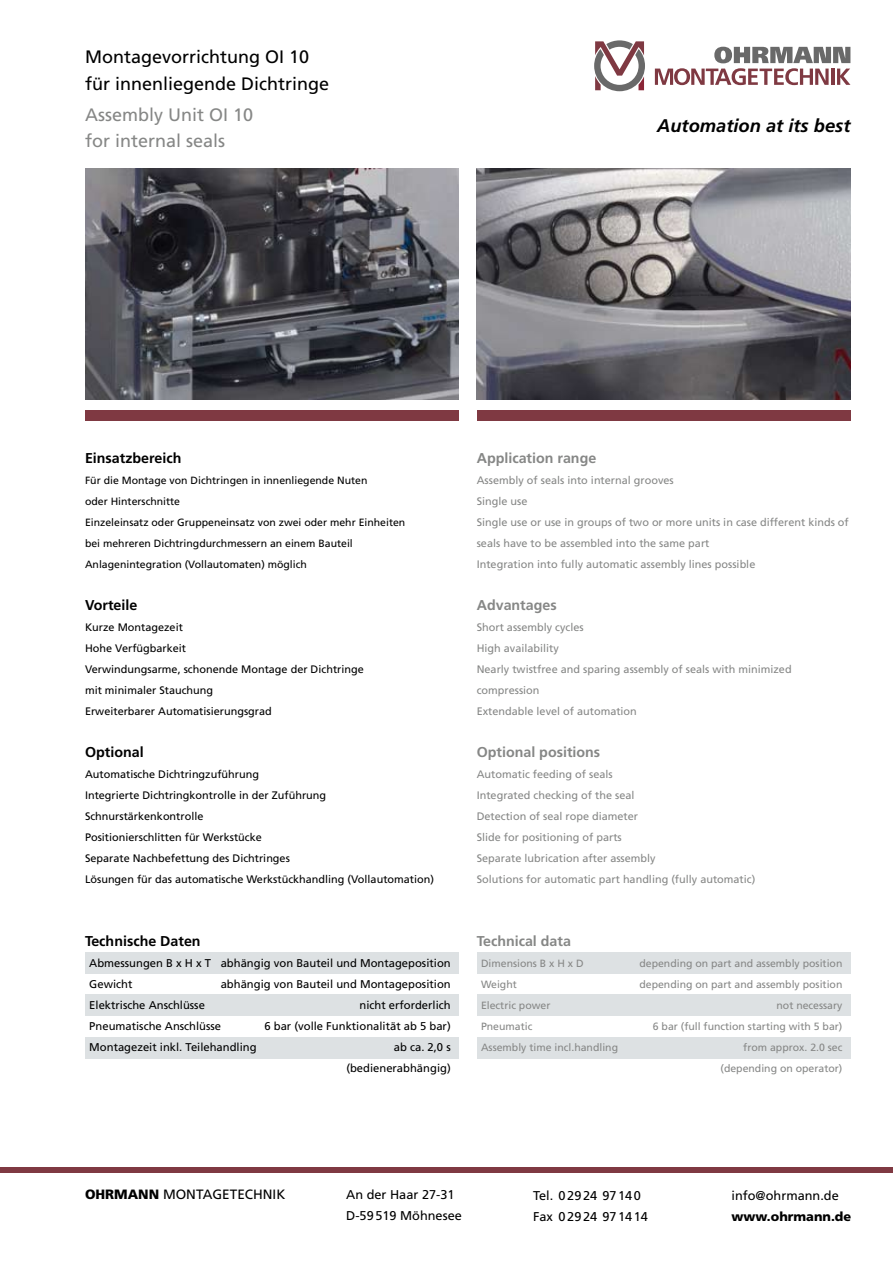
<style>
.page{position:relative;width:893px;height:1263px;background:#fff}
.page>*{position:absolute;margin:0;border:0;box-sizing:border-box;transform-origin:0 0}
.t1{font:italic 700 18.3px "Frutiger";color:#000}
.t2{font:18px/26.2px "Frutiger";color:#000}
.t3{font:18px/26.2px "Frutiger";color:#868786}
.t4{font:700 14.25px "Frutiger";color:#868786}
.t5{font:700 14.25px "Frutiger";color:#000}
.t6{font:13.5px "Frutiger";color:#000}
.t7{font:12.75px/21px "Frutiger";color:#000}
.t8{font:900 12.75px "Frutiger";color:#000}
.t9{font:11.25px/21px "Frutiger";color:#000}
.t10{font:10.8px/21px "Frutiger";color:#868786}
.t11{font:10.8px/21px "Frutiger";color:#000}
.t12{font:10.5px/21px "Frutiger";color:#868786;text-align:right}
.t13{font:10.5px/21px "Frutiger";color:#000}
.s1{font-weight:900}
</style>
<div class="page">
<div style="left:85px;top:953px;width:374px;height:21px;background:#dde1e3"></div>
<div style="left:477px;top:953px;width:373px;height:21px;background:#dde1e3"></div>
<div style="left:85px;top:995px;width:374px;height:21px;background:#dde1e3"></div>
<div style="left:477px;top:995px;width:373px;height:21px;background:#dde1e3"></div>
<div style="left:85px;top:1038px;width:374px;height:21px;background:#dde1e3"></div>
<div style="left:477px;top:1038px;width:373px;height:21px;background:#dde1e3"></div>
<svg style="left:655px;top:47px;width:195px;height:38px"></svg>
<svg style="left:594px;top:40px;width:51px;height:51px"></svg>
<div style="left:0;top:1167px;width:893px;height:5px;background:#7f3942"></div>
<img style="left:85px;top:169px;width:374px;height:231px">
<img style="left:477px;top:169px;width:373px;height:231px">
<div style="left:85px;top:410px;width:374px;height:11px;background:#7f3942"></div>
<div style="left:477px;top:410px;width:373px;height:11px;background:#7f3942"></div>
<h2 class="t2" style="left:85px;top:44px;width:246px">Montagevorrichtung OI 10 für innenliegende Dichtringe</h2>
<h2 class="t3" style="left:85px;top:102px;width:170px">Assembly Unit OI 10 for internal seals</h2>
<h1 class="t1" style="left:657px;top:115px;width:195px">Automation at its best</h1>
<h3 class="t5" style="left:85px;top:449px;width:98px">Einsatzbereich</h3>
<p class="t13" style="left:85px;top:469px;width:322px">Für die Montage von Dichtringen in innenliegende Nuten<br>oder Hinterschnitte<br>Einzeleinsatz oder Gruppeneinsatz von zwei oder mehr Einheiten bei mehreren Dichtringdurchmessern an einem Bauteil Anlagenintegration (Vollautomaten) möglich</p>
<h3 class="t5" style="left:85px;top:596px;width:54px">Vorteile</h3>
<p class="t11" style="left:85px;top:616px;width:280px">Kurze Montagezeit<br>Hohe Verfügbarkeit<br>Verwindungsarme, schonende Montage der Dichtringe mit minimaler Stauchung<br>Erweiterbarer Automatisierungsgrad</p>
<h3 class="t5" style="left:85px;top:743px;width:60px">Optional</h3>
<p class="t11" style="left:85px;top:763px;width:351px">Automatische Dichtringzuführung<br>Integrierte Dichtringkontrolle in der Zuführung Schnurstärkenkontrolle<br>Positionierschlitten für Werkstücke<br>Separate Nachbefettung des Dichtringes<br>Lösungen für das automatische Werkstückhandling (Vollautomation)</p>
<h3 class="t5" style="left:85px;top:932px;width:117px">Technische Daten</h3>
<p class="t9" style="left:89px;top:952px;width:363px">Abmessungen B x H x T abhängig von Bauteil und Montageposition<br>Gewicht</p>
<p class="t9" style="left:221px;top:973px;width:232px">abhängig von Bauteil und Montageposition</p>
<p class="t9" style="left:89px;top:994px;width:117px">Elektrische Anschlüsse</p>
<p class="t9" style="left:359px;top:994px;width:93px">nicht erforderlich</p>
<p class="t9" style="left:89px;top:1015px;width:133px">Pneumatische Anschlüsse</p>
<p class="t9" style="left:264px;top:1015px;width:188px">6 bar (volle Funktionalität ab 5 bar)</p>
<p class="t9" style="left:89px;top:1036px;width:169px">Montagezeit inkl. Teilehandling</p>
<p class="t9" style="left:346px;top:1036px;width:106px;text-align:right">ab ca. 2,0 s (bedienerabhängig)</p>
<h3 class="t4" style="left:477px;top:449px;width:121px">Application range</h3>
<p class="t10" style="left:477px;top:469px;width:374px">Assembly of seals into internal grooves<br>Single use<br>Single use or use in groups of two or more units in case different kinds of seals have to be assembled into the same part<br>Integration into fully automatic assembly lines possible</p>
<h3 class="t4" style="left:477px;top:596px;width:81px">Advantages</h3>
<p class="t10" style="left:477px;top:616px;width:316px">Short assembly cycles<br>High availability<br>Nearly twistfree and sparing assembly of seals with minimized compression<br>Extendable level of automation</p>
<h3 class="t4" style="left:477px;top:743px;width:125px">Optional positions</h3>
<p class="t10" style="left:477px;top:763px;width:280px">Automatic feeding of seals<br>Integrated checking of the seal<br>Detection of seal rope diameter<br>Slide for positioning of parts<br>Separate lubrication after assembly<br>Solutions for automatic part handling (fully automatic)</p>
<h3 class="t4" style="left:477px;top:932px;width:96px">Technical data</h3>
<p class="t12" style="left:481px;top:952px;width:104px">Dimensions B x H x D</p>
<p class="t12" style="left:639px;top:952px;width:205px">depending on part and assembly position</p>
<p class="t12" style="left:481px;top:973px;width:37px">Weight</p>
<p class="t12" style="left:639px;top:973px;width:205px">depending on part and assembly position</p>
<p class="t12" style="left:481px;top:994px;width:71px">Electric power</p>
<p class="t12" style="left:776px;top:994px;width:67px">not necessary</p>
<p class="t12" style="left:481px;top:1015px;width:53px">Pneumatic</p>
<p class="t12" style="left:653px;top:1015px;width:191px">6 bar (full function starting with 5 bar)</p>
<p class="t12" style="left:481px;top:1036px;width:139px">Assembly time incl.handling</p>
<p class="t12" style="left:720px;top:1036px;width:123px">from approx. 2.0 sec (depending on operator)</p>
<p class="t6" style="left:85px;top:1187px;width:202px"><span class="s1">OHRMANN</span> MONTAGETECHNIK</p>
<p class="t7" style="left:346px;top:1184px;width:117px">An der Haar 27-31<br>D-59519 Möhnesee</p>
<p class="t7" style="left:533px;top:1184px;width:117px">Tel. 02924 97140<br>Fax 02924 971414</p>
<p class="t7" style="left:731px;top:1184px;width:109px">info@ohrmann.de</p>
<p class="t8" style="left:731px;top:1208px;width:121px">www.ohrmann.de</p>
</div>
